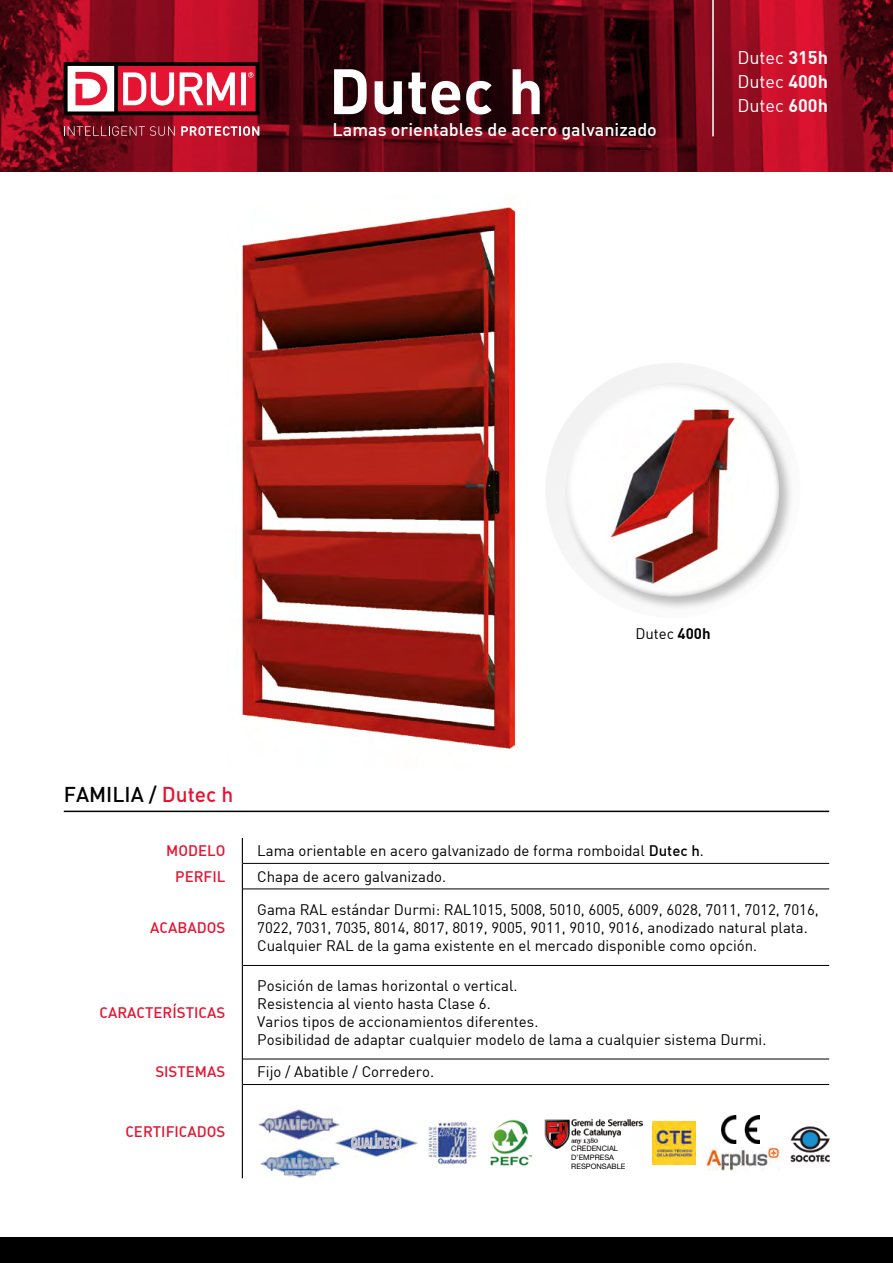
<style>
.page{position:relative;width:893px;height:1263px;background:#fff}
.page>*{position:absolute;margin:0;border:0;box-sizing:border-box;transform-origin:0 0}
.t1{font:63px "DIN Bold";color:#fff}
.t2{font:21px "DIN Medium Alternate";color:#000}
.t3{font:500 18px "DIN";color:#fff}
.t4{font:18px/24px "DIN";color:#fff;text-align:justify}
.t5{font:15px/18px "DIN";color:#000}
.t6{font:15px "DIN Medium Alternate";color:#e51432}
.t7{font:7.5px/9px "Helvetica Neue LT Std";color:#000}
.s1{font-family:"DIN Bold"}
.s2{color:#e51432}
.s3{font-weight:500}
</style>
<div class="page">
<svg style="left:0;top:0;width:893px;height:172px;background:#6b0816"></svg>
<svg style="left:64px;top:126px;width:111px;height:10px"></svg>
<svg style="left:181px;top:126px;width:78px;height:10px"></svg>
<svg style="left:64px;top:62px;width:195px;height:53px"></svg>
<hr style="left:712px;top:0;width:2px;height:136px;background:#fff">
<div style="left:0;top:1237px;width:893px;height:26px;background:#000"></div>
<img style="left:242px;top:207px;width:274px;height:542px">
<hr style="left:243px;top:863px;width:586px;height:1px;background:#000">
<hr style="left:243px;top:889px;width:586px;height:1px;background:#000">
<hr style="left:243px;top:965px;width:586px;height:1px;background:#000">
<hr style="left:243px;top:1059px;width:586px;height:1px;background:#000">
<hr style="left:243px;top:1084px;width:586px;height:1px;background:#000">
<svg style="left:242px;top:838px;width:1px;height:51px"></svg>
<hr style="left:242px;top:889px;width:1px;height:76px;background:#000">
<hr style="left:242px;top:965px;width:1px;height:94px;background:#000">
<svg style="left:242px;top:1059px;width:1px;height:25px"></svg>
<hr style="left:242px;top:1084px;width:1px;height:94px;background:#000">
<hr style="left:64px;top:811px;width:765px;height:1px;background:#000">
<img style="left:705px;top:1147px;width:74px;height:24px">
<img style="left:721px;top:1116px;width:38px;height:27px">
<img style="left:490px;top:1119px;width:43px;height:47px">
<img style="left:428px;top:1121px;width:49px;height:43px">
<img style="left:258px;top:1109px;width:82px;height:31px">
<img style="left:260px;top:1148px;width:80px;height:30px">
<img style="left:334px;top:1128px;width:84px;height:30px">
<img style="left:790px;top:1126px;width:40px;height:37px">
<img style="left:652px;top:1121px;width:43px;height:43px">
<img style="left:545px;top:1119px;width:97px;height:29px">
<div style="left:545px;top:363px;width:255px;height:255px;background:#f0f0f0;border-radius:50%"></div>
<div style="left:564px;top:381px;width:231px;height:231px;background:#000;opacity:.25"></div>
<div style="left:567px;top:384px;width:212px;height:213px;background:#fff;border-radius:50%"></div>
<img style="left:605px;top:404px;width:135px;height:183px">
<h1 class="t1" style="left:329px;top:50px;width:217px">Dutec h</h1>
<p class="t3" style="left:332px;top:118px;width:326px">Lamas orientables de acero galvanizado</p>
<p class="t4" style="left:737px;top:45px;width:92px">Dutec <span class="s1">315h </span>Dutec <span class="s1">400h </span>Dutec <span class="s1">600h</span></p>
<h2 class="t2" style="left:64px;top:781px;width:171px">FAMILIA / <span class="s2">Dutec h</span></h2>
<p class="t5" style="left:635px;top:624px;width:77px">Dutec <span class="s1">400h</span></p>
<p class="t6" style="left:166px;top:841px;width:61px">MODELO</p>
<p class="t5" style="left:257px;top:841px;width:448px">Lama orientable en acero galvanizado de forma romboidal <span class="s3">Dutec h</span>.</p>
<p class="t6" style="left:175px;top:866px;width:52px">PERFIL</p>
<p class="t5" style="left:257px;top:867px;width:190px">Chapa de acero galvanizado.</p>
<p class="t6" style="left:150px;top:917px;width:77px">ACABADOS</p>
<p class="t5" style="left:257px;top:900px;width:563px">Gama RAL estándar Durmi: RAL1015, 5008, 5010, 6005, 6009, 6028, 7011, 7012, 7016,<br>7022, 7031, 7035, 8014, 8017, 8019, 9005, 9011, 9010, 9016, anodizado natural plata.<br>Cualquier RAL de la gama existente en el mercado disponible como opción.</p>
<p class="t6" style="left:99px;top:1002px;width:127px">CARACTERÍSTICAS</p>
<p class="t5" style="left:257px;top:976px;width:511px">Posición de lamas horizontal o vertical.<br>Resistencia al viento hasta Clase 6.<br>Varios tipos de accionamientos diferentes.<br>Posibilidad de adaptar cualquier modelo de lama a cualquier sistema Durmi.</p>
<p class="t6" style="left:155px;top:1062px;width:71px">SISTEMAS</p>
<p class="t5" style="left:257px;top:1062px;width:178px">Fijo / Abatible / Corredero.</p>
<p class="t6" style="left:125px;top:1122px;width:101px">CERTIFICADOS</p>
<p class="t7" style="left:571px;top:1144px;width:56px">CREDENCIAL<br>D’EMPRESA<br>RESPONSABLE</p>
</div>
